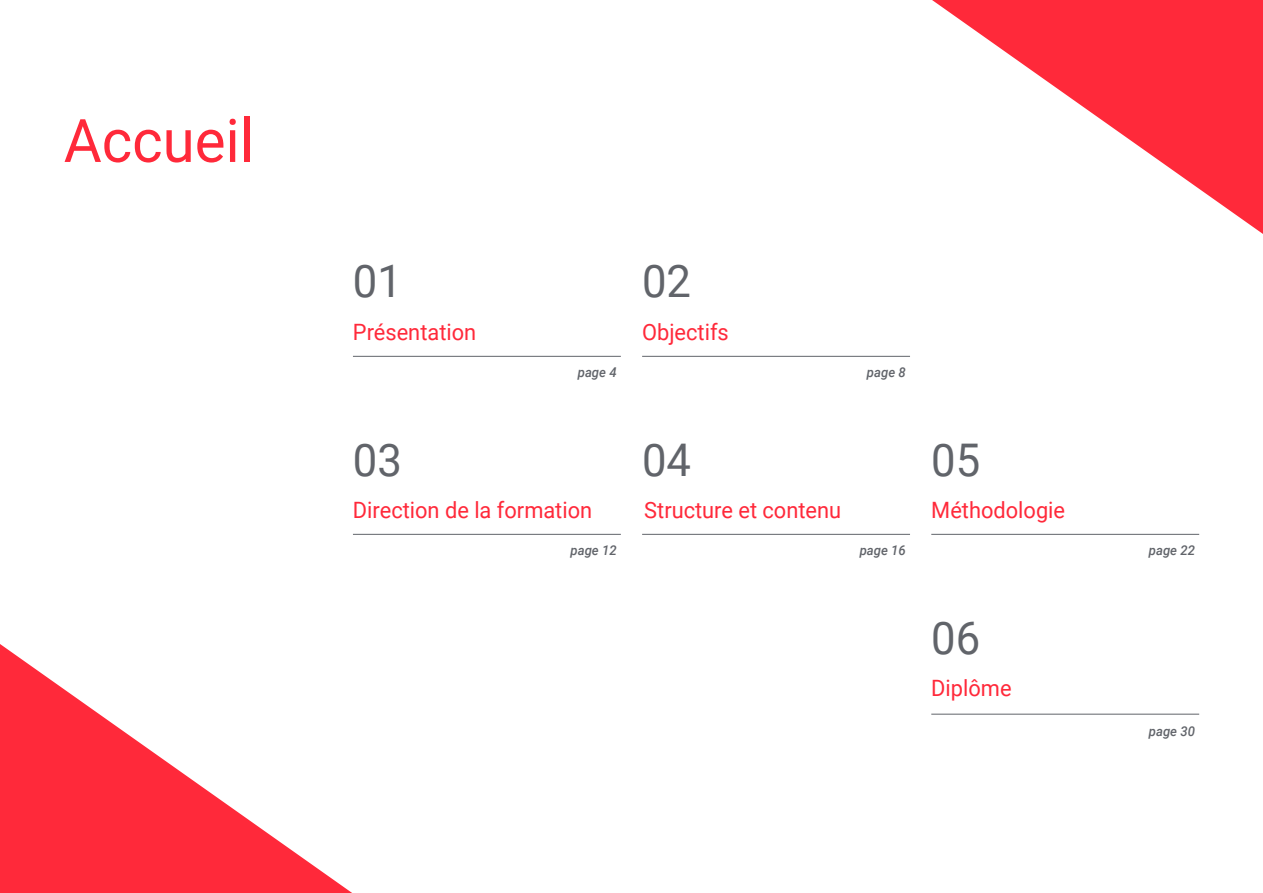
<style>
.page{position:relative;width:1263px;height:893px;background:#fff}
.page>*{position:absolute;margin:0;border:0;box-sizing:border-box;transform-origin:0 0}
.t1{font:60px "Roboto";color:#ff293a}
.t2{font:45px "Roboto";color:#61646a}
.t3{font:22.5px "Roboto";color:#ff293a}
.t4{font:italic 500 13.5px "Roboto";color:#61646a}
</style>
<div class="page">
<svg style="left:0;top:644px;width:352px;height:249px"></svg>
<svg style="left:932px;top:0;width:331px;height:234px"></svg>
<hr style="left:353px;top:356px;width:268px;height:1px;background:#61646a">
<hr style="left:931px;top:534px;width:268px;height:1px;background:#61646a">
<hr style="left:642px;top:356px;width:268px;height:1px;background:#61646a">
<hr style="left:931px;top:714px;width:268px;height:1px;background:#61646a">
<hr style="left:353px;top:534px;width:268px;height:1px;background:#61646a">
<hr style="left:642px;top:534px;width:268px;height:1px;background:#61646a">
<h1 class="t1" style="left:64px;top:99px;width:191px">Accueil</h1>
<h2 class="t2" style="left:353px;top:250px;width:51px">01</h2>
<h2 class="t2" style="left:642px;top:250px;width:51px">02</h2>
<p class="t3" style="left:353px;top:316px;width:125px">Présentation</p>
<p class="t4" style="left:578px;top:363px;width:40px">page 4</p>
<p class="t3" style="left:642px;top:316px;width:88px">Objectifs</p>
<h2 class="t2" style="left:353px;top:428px;width:51px">03</h2>
<h2 class="t2" style="left:642px;top:428px;width:51px">04</h2>
<p class="t3" style="left:353px;top:494px;width:241px">Direction de la formation</p>
<p class="t3" style="left:644px;top:494px;width:198px">Structure et contenu</p>
<p class="t4" style="left:867px;top:363px;width:40px">page 8</p>
<p class="t4" style="left:570px;top:541px;width:48px">page 12</p>
<p class="t4" style="left:860px;top:541px;width:48px">page 16</p>
<h2 class="t2" style="left:931px;top:428px;width:51px">05</h2>
<p class="t3" style="left:931px;top:494px;width:135px">Méthodologie</p>
<h2 class="t2" style="left:931px;top:606px;width:51px">06</h2>
<p class="t3" style="left:931px;top:673px;width:82px">Diplôme</p>
<p class="t4" style="left:1149px;top:541px;width:48px">page 22</p>
<p class="t4" style="left:1149px;top:721px;width:48px">page 30</p>
</div>
